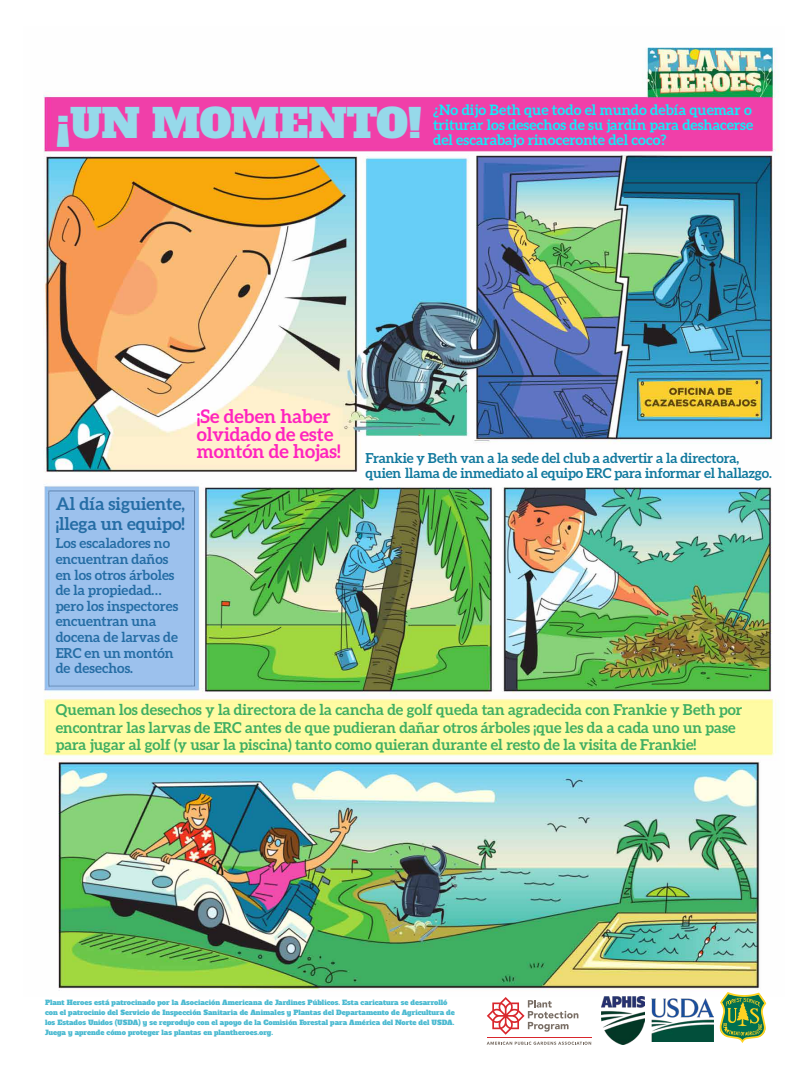
<style>
.page{position:relative;width:810px;height:1080px;background:#fff}
.page>*{position:absolute;margin:0;border:0;box-sizing:border-box;transform-origin:0 0}
.t1{font:40px "Alfa Slab One";color:#96d9ea}
.t2{font:700 18.75px/17.5px "Aleo";color:#ff23be}
.t3{font:700 17.5px/20px "Aleo";color:#256da5}
.t4{font:700 15px/17.5px "Aleo";color:#3fae62}
.t5{font:700 14.38px/15px "Aleo";color:#11ebf9;text-align:justify}
.t6{font:700 13.75px/15.6px "Aleo";color:#256da5}
.t7{font:700 13.75px/15px "Aleo";letter-spacing:-.01em;color:#11799e}
.t8{font:6.88px/10px "Alfa Slab One";color:#4bbad1}
</style>
<div class="page">
<img style="left:43px;top:47px;width:736px;height:944px">
<img style="left:651px;top:998px;width:62px;height:43px">
<svg style="left:720px;top:992px;width:46px;height:51px"></svg>
<img style="left:601px;top:996px;width:44px;height:49px">
<svg style="left:487px;top:1042px;width:104px;height:3px"></svg>
<svg style="left:487px;top:997px;width:91px;height:38px"></svg>
<hr style="left:487px;top:1038px;width:105px;height:1px;background:#d9272d">
<h1 class="t1" style="left:56px;top:96px;width:367px">¡UN MOMENTO!</h1>
<h3 class="t5" style="left:433px;top:102px;width:322px">¿No dijo Beth que todo el mundo debía quemar o triturar los desechos de su jardín para deshacerse del escarabajo rinoceronte del coco?</h3>
<h2 class="t2" style="left:197px;top:407px;width:145px">¡Se deben haber olvidado de este montón de hojas!</h2>
<h3 class="t7" style="left:366px;top:450px;width:408px">Frankie y Beth van a la sede del club a advertir a la directora, quien llama de inmediato al equipo ERC para informar el hallazgo.</h3>
<h3 class="t3" style="left:56px;top:493px;width:131px">Al día siguiente, ¡llega un equipo!</h3>
<h3 class="t6" style="left:56px;top:535px;width:124px">Los escaladores no encuentran daños en los otros árboles de la propiedad… pero los inspectores encuentran una docena de larvas de<br>ERC en un montón de desechos.</h3>
<p class="t4" style="left:56px;top:701px;width:688px">Queman los desechos y la directora de la cancha de golf queda tan agradecida con Frankie y Beth por encontrar las larvas de ERC antes de que pudieran dañar otros árboles ¡que les da a cada uno un pase para jugar al golf (y usar la piscina) tanto como quieran durante el resto de la visita de Frankie!</p>
<p class="t8" style="left:45px;top:998px;width:411px">Plant Heroes está patrocinado por la Asociación Americana de Jardines Públicos. Esta caricatura se desarrolló con el patrocinio del Servicio de Inspección Sanitaria de Animales y Plantas del Departamento de Agricultura de los Estados Unidos (USDA) y se reprodujo con el apoyo de la Comisión Forestal para América del Norte del USDA.<br>Juega y aprende cómo proteger las plantas en plantheroes.org.</p>
</div>
